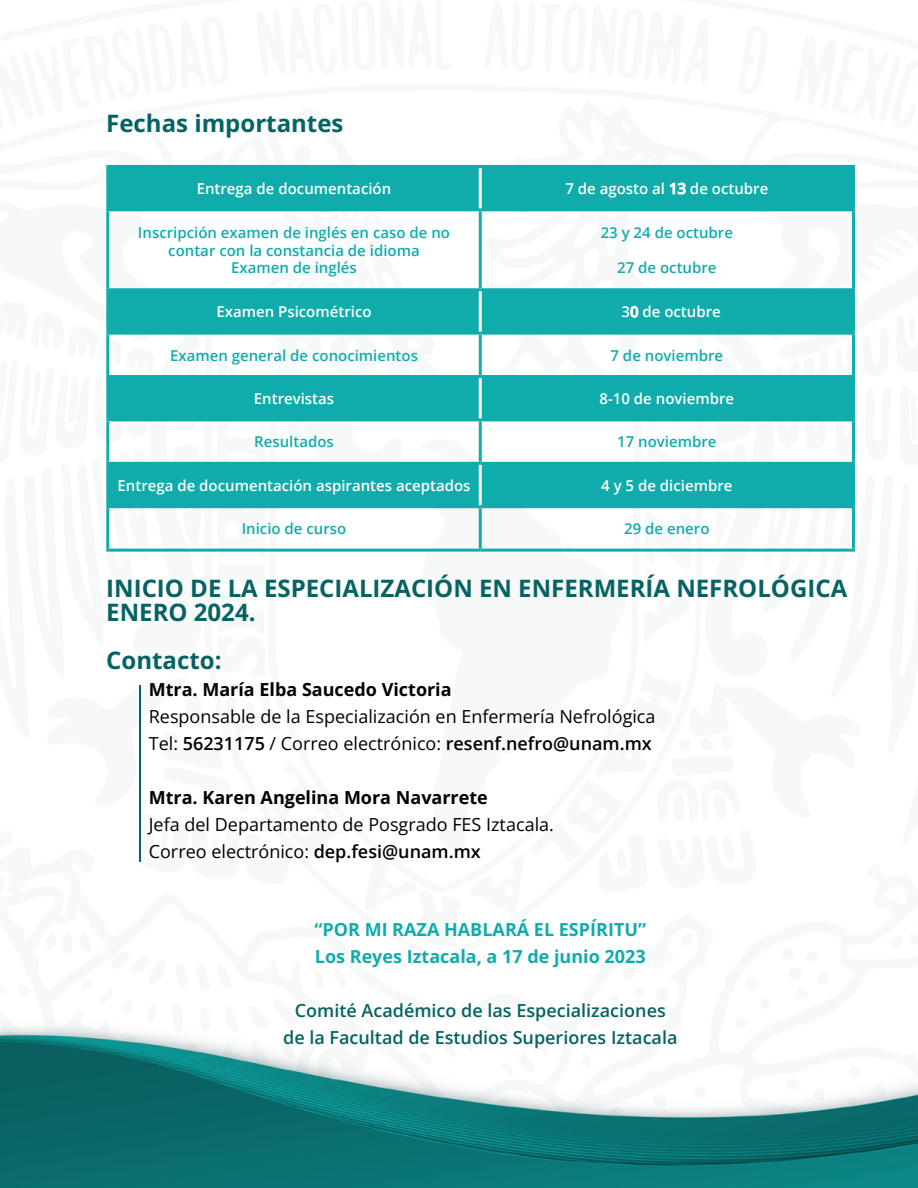
<style>
.page{position:relative;width:918px;height:1188px;background:#fff}
.page>*{position:absolute;margin:0;border:0;box-sizing:border-box;transform-origin:0 0}
.t1{font:700 24px/24px "Open Sans";color:#066263}
.t2{font:18px/27px "Open Sans";color:#000}
.t3{font:600 18px/27px "Open Sans";color:#066263;text-align:center}
.t4{font:700 18px "Open Sans";color:#000}
.t5{font:700 18px/27px "Open Sans";color:#10acac}
.t6{font:600 15px/17.2px "Open Sans";color:#10acac;text-align:center}
.t7{font:600 15px "Open Sans";color:#fff}
.s1{font-style:inherit}
.s2{font-weight:600}
</style>
<div class="page">
<img style="left:0;top:164px;width:918px;height:1024px">
<svg style="left:109px;top:168px;width:743px;height:337px;fill:#10acac"></svg>
<hr style="left:106px;top:211px;width:3px;height:77px;background:#10acac">
<hr style="left:479px;top:211px;width:3px;height:77px;background:#10acac">
<hr style="left:852px;top:211px;width:3px;height:77px;background:#10acac">
<hr style="left:106px;top:335px;width:3px;height:40px;background:#10acac">
<hr style="left:479px;top:335px;width:3px;height:40px;background:#10acac">
<hr style="left:852px;top:335px;width:3px;height:40px;background:#10acac">
<hr style="left:106px;top:421px;width:3px;height:41px;background:#10acac">
<hr style="left:479px;top:421px;width:3px;height:41px;background:#10acac">
<hr style="left:852px;top:421px;width:3px;height:41px;background:#10acac">
<hr style="left:106px;top:508px;width:3px;height:41px;background:#10acac">
<hr style="left:106px;top:549px;width:374px;height:3px;background:#10acac">
<hr style="left:479px;top:508px;width:3px;height:41px;background:#10acac">
<hr style="left:852px;top:508px;width:3px;height:41px;background:#10acac">
<hr style="left:480px;top:549px;width:375px;height:3px;background:#10acac">
<hr style="left:106px;top:165px;width:374px;height:3px;background:#10acac">
<hr style="left:106px;top:168px;width:3px;height:40px;background:#10acac">
<hr style="left:106px;top:208px;width:374px;height:3px;background:#10acac">
<hr style="left:480px;top:165px;width:375px;height:3px;background:#10acac">
<hr style="left:852px;top:168px;width:3px;height:40px;background:#10acac">
<hr style="left:480px;top:208px;width:375px;height:3px;background:#10acac">
<hr style="left:106px;top:288px;width:374px;height:3px;background:#10acac">
<hr style="left:106px;top:291px;width:3px;height:41px;background:#10acac">
<hr style="left:106px;top:332px;width:374px;height:3px;background:#10acac">
<hr style="left:480px;top:288px;width:375px;height:3px;background:#10acac">
<hr style="left:852px;top:291px;width:3px;height:41px;background:#10acac">
<hr style="left:480px;top:332px;width:375px;height:3px;background:#10acac">
<hr style="left:106px;top:375px;width:374px;height:3px;background:#10acac">
<hr style="left:106px;top:378px;width:3px;height:40px;background:#10acac">
<hr style="left:106px;top:418px;width:374px;height:3px;background:#10acac">
<hr style="left:480px;top:375px;width:375px;height:3px;background:#10acac">
<hr style="left:852px;top:378px;width:3px;height:40px;background:#10acac">
<hr style="left:480px;top:418px;width:375px;height:3px;background:#10acac">
<hr style="left:106px;top:462px;width:374px;height:3px;background:#10acac">
<hr style="left:106px;top:465px;width:3px;height:40px;background:#10acac">
<hr style="left:106px;top:505px;width:374px;height:3px;background:#10acac">
<hr style="left:480px;top:462px;width:375px;height:3px;background:#10acac">
<hr style="left:852px;top:465px;width:3px;height:40px;background:#10acac">
<hr style="left:480px;top:505px;width:375px;height:3px;background:#10acac">
<hr style="left:479px;top:168px;width:3px;height:40px;background:#fff">
<hr style="left:479px;top:291px;width:3px;height:41px;background:#fff">
<hr style="left:479px;top:378px;width:3px;height:40px;background:#fff">
<hr style="left:479px;top:465px;width:3px;height:40px;background:#fff">
<hr style="left:139px;top:685px;width:1px;height:176px;background:#066263">
<h1 class="t1" style="left:106px;top:111px;width:239px">Fechas importantes</h1>
<p class="t7" style="left:197px;top:178px;width:196px">Entrega de documentación</p>
<p class="t7" style="left:565px;top:178px;width:204px">7 de agosto al <span class="s1">13</span> de octubre</p>
<p class="t6" style="left:138px;top:224px;width:314px">Inscripción examen de inglés en caso de no contar con la constancia de idioma<br>Examen de inglés</p>
<p class="t6" style="left:601px;top:224px;width:134px">23 y 24 de octubre</p>
<p class="t6" style="left:617px;top:258px;width:101px">27 de octubre</p>
<p class="t7" style="left:216px;top:301px;width:157px">Examen Psicométrico</p>
<p class="t7" style="left:621px;top:301px;width:101px">3<span class="s1">0</span> de octubre</p>
<p class="t6" style="left:170px;top:346px;width:249px">Examen general de conocimientos</p>
<p class="t6" style="left:611px;top:346px;width:114px">7 de noviembre</p>
<p class="t7" style="left:254px;top:388px;width:82px">Entrevistas</p>
<p class="t7" style="left:600px;top:388px;width:136px">8-10 de noviembre</p>
<p class="t6" style="left:254px;top:433px;width:81px">Resultados</p>
<p class="t6" style="left:617px;top:433px;width:101px">17 noviembre</p>
<p class="t7" style="left:118px;top:475px;width:354px">Entrega de documentación aspirantes aceptados</p>
<p class="t7" style="left:601px;top:475px;width:133px">4 y 5 de diciembre</p>
<p class="t6" style="left:242px;top:520px;width:106px">Inicio de curso</p>
<p class="t6" style="left:624px;top:520px;width:87px">29 de enero</p>
<h1 class="t1" style="left:106px;top:575px;width:742px">INICIO DE LA ESPECIALIZACIÓN EN ENFERMERÍA NEFROLÓGICA<br>ENERO 2024.</h1>
<h1 class="t1" style="left:106px;top:648px;width:117px">Contacto:</h1>
<p class="t4" style="left:149px;top:677px;width:304px">Mtra. María Elba Saucedo Victoria</p>
<p class="t2" style="left:149px;top:703px;width:508px">Responsable de la Especialización en Enfermería Nefrológica<br>Tel: <span class="s2">56231175</span> / Correo electrónico: <span class="s2">resenf.nefro@unam.mx</span></p>
<p class="t4" style="left:149px;top:785px;width:341px">Mtra. Karen Angelina Mora Navarrete</p>
<p class="t2" style="left:149px;top:811px;width:407px">Jefa del Departamento de Posgrado FES Iztacala.<br>Correo electrónico: <span class="s2">dep.fesi@unam.mx</span></p>
<p class="t5" style="left:314px;top:916px;width:333px">“POR MI RAZA HABLARÁ EL ESPÍRITU”<br>Los Reyes Iztacala, a 17 de junio 2023</p>
<p class="t3" style="left:283px;top:997px;width:396px">Comité Académico de las Especializaciones de la Facultad de Estudios Superiores Iztacala</p>
</div>
